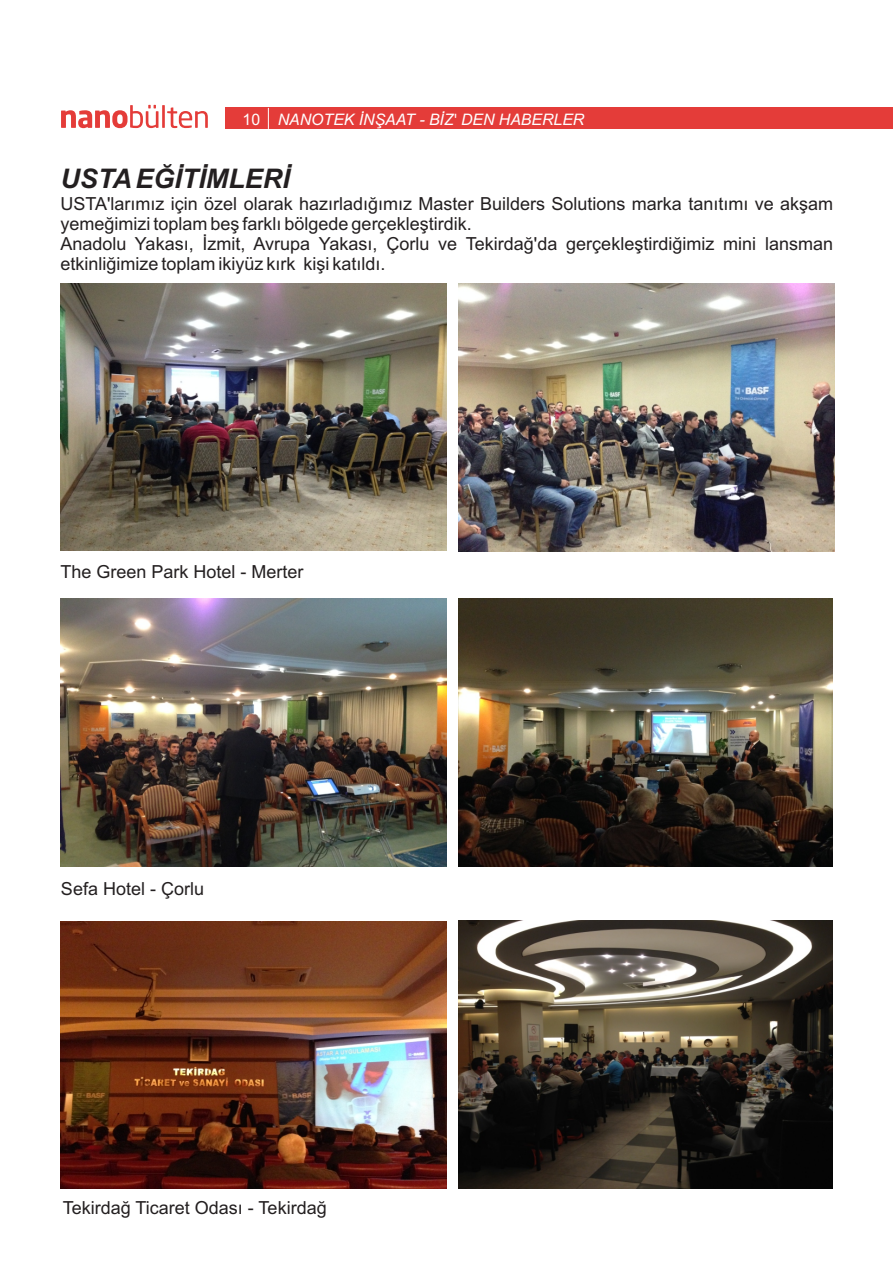
<style>
.page{position:relative;width:893px;height:1262px;background:#fff}
.page>*{position:absolute;margin:0;border:0;box-sizing:border-box;transform-origin:0 0}
.t1{font:italic 700 27px "Arial";color:#231f20}
.t2{font:18px/20.1px "Arial";color:#231f20}
.t3{font:italic 15.9px "Arial";color:#fff}
.s1{font-style:normal}
.s2{font-family:"Calibri";font-style:normal;font-size:16.5px}
</style>
<div class="page">
<svg style="left:61px;top:105px;width:97px;height:23px"></svg>
<hr style="left:162px;top:105px;width:3px;height:23px;background:#e43c39">
<svg style="left:167px;top:107px;width:41px;height:21px"></svg>
<div style="left:225px;top:108px;width:668px;height:21px;background:#e43c39"></div>
<svg style="left:268px;top:108px;width:1px;height:21px"></svg>
<img style="left:60px;top:283px;width:387px;height:268px">
<img style="left:458px;top:284px;width:376px;height:267px">
<img style="left:61px;top:598px;width:386px;height:268px">
<img style="left:458px;top:598px;width:374px;height:268px">
<img style="left:61px;top:921px;width:386px;height:267px">
<img style="left:459px;top:921px;width:373px;height:267px">
<p class="t3" style="left:242px;top:113px;width:343px"><span class="s1">10</span> NANOTEK İNŞAAT - BİZ<span class="s2">'</span> DEN HABERLER</p>
<h1 class="t1" style="left:60px;top:168px;width:231px">USTAEĞİTİMLERİ</h1>
<p class="t2" style="left:60px;top:195px;width:774px">USTA'larımız için özel olarak hazırladığımız Master Builders Solutions marka tanıtımı ve akşam yemeğimizi toplam beş farklı bölgede gerçekleştirdik.<br>Anadolu Yakası, İzmit, Avrupa Yakası, Çorlu ve Tekirdağ'da gerçekleştirdiğimiz mini lansman etkinliğimize toplam ikiyüz kırk kişi katıldı.</p>
<p class="t2" style="left:60px;top:563px;width:245px">The Green Park Hotel - Merter</p>
<p class="t2" style="left:61px;top:880px;width:145px">Sefa Hotel - Çorlu</p>
<p class="t2" style="left:63px;top:1199px;width:265px">Tekirdağ Ticaret Odası - Tekirdağ</p>
</div>
